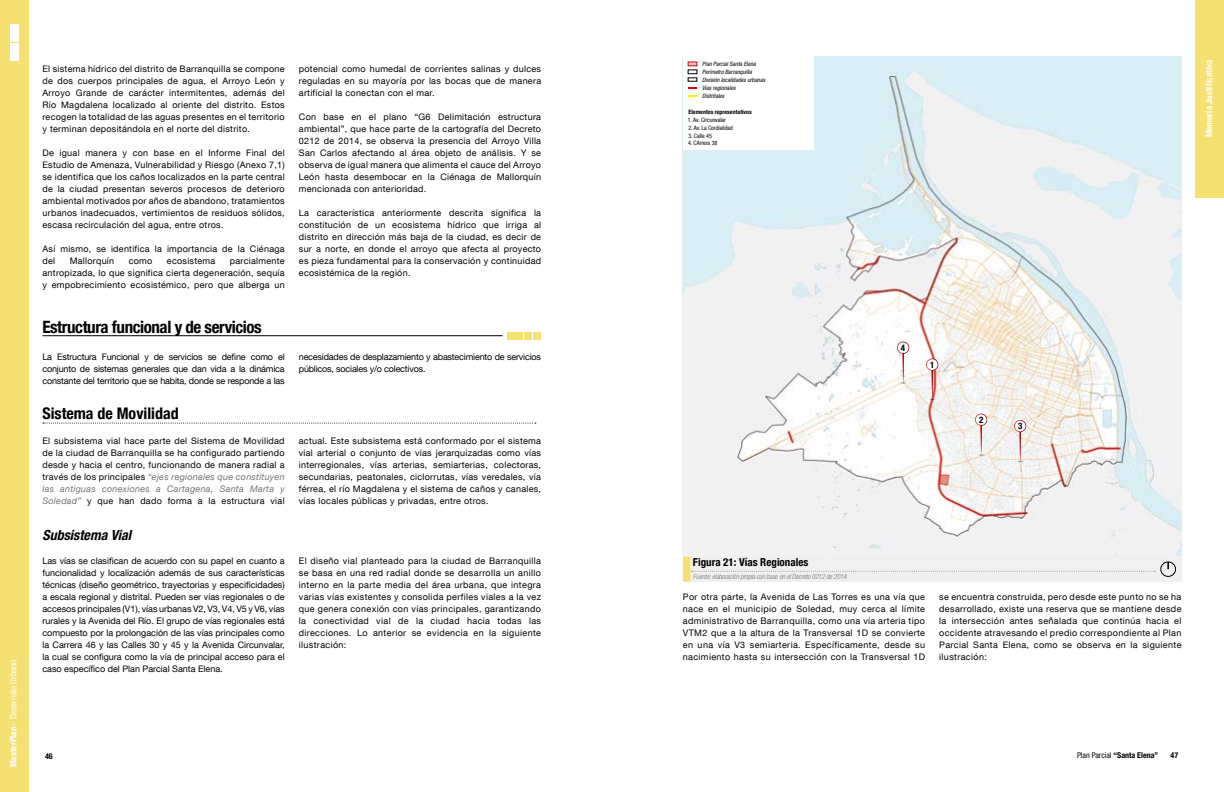
<style>
.page{position:relative;width:1224px;height:792px;background:#fff}
.page>*{position:absolute;margin:0;border:0;box-sizing:border-box;transform-origin:0 0}
.t1{font:700 condensed 17px "Helvetica Neue LT Com";letter-spacing:-.025em;color:#000}
.t2{font:700 condensed 16px "Helvetica Neue LT Com";color:#000}
.t3{font:italic 700 condensed 14px "Helvetica Neue LT Com";color:#000}
.t4{font:700 condensed 11px "Helvetica Neue LT Com";color:#000}
.t5{font:9px/12px "Helvetica Neue LT Com";letter-spacing:.03em;color:#000;text-align:justify}
.t6{font:9px/12px "Helvetica Neue LT Com";letter-spacing:-.02em;color:#000}
.t7{font:condensed 9px "Helvetica Neue LT Com";color:#fff}
.t8{font:700 condensed 9px "Helvetica Neue LT Com";color:#fff}
.t9{font:700 condensed 9px "Helvetica Neue LT Com";color:#000}
.t10{font:condensed 8px "Helvetica Neue LT Com";color:#000}
.t11{font:700 condensed 8px "Helvetica Neue LT Com";color:#000}
.t12{font:italic 300 condensed 7px "Helvetica Neue LT Com";letter-spacing:-.025em;color:#737277}
.t13{font:italic condensed 6px/8px "Helvetica Neue LT Com";color:#000}
.t14{font:condensed 6px "Helvetica Neue LT Com";color:#000}
.t15{font:700 condensed 6px "Helvetica Neue LT Com";color:#000}
.s1{font-weight:700}
.s2{font-style:italic;color:#737277}
.s3{font-weight:700;font-stretch:normal}
</style>
<div class="page">
<div style="left:0;top:0;width:28px;height:792px;background:#f4e172"></div>
<div style="left:10px;top:53px;width:8px;height:8px;background:#fff"></div>
<div style="left:10px;top:43px;width:8px;height:8px;background:#fff"></div>
<div style="left:10px;top:34px;width:8px;height:8px;background:#fff"></div>
<div style="left:10px;top:24px;width:8px;height:8px;background:#fff"></div>
<div style="left:1196px;top:0;width:28px;height:198px;background:#f4e172"></div>
<div style="left:534px;top:332px;width:7px;height:7px;background:#f4e172"></div>
<div style="left:525px;top:332px;width:7px;height:7px;background:#f4e172"></div>
<div style="left:516px;top:332px;width:7px;height:7px;background:#f4e172"></div>
<div style="left:507px;top:332px;width:7px;height:7px;background:#f4e172"></div>
<hr style="left:42px;top:335px;width:461px;height:1px;background:#000">
<svg style="left:43px;top:423px;width:493px;height:1px"></svg>
<img style="left:683px;top:57px;width:498px;height:498px">
<div style="left:691px;top:556px;width:490px;height:26px;background:#f0f0f0"></div>
<svg style="left:683px;top:556px;width:472px;height:26px"></svg>
<div style="left:1160px;top:562px;width:16px;height:15px;border:1px solid #000;border-radius:50%"></div>
<svg style="left:1167px;top:562px;width:2px;height:7px"></svg>
<svg style="left:1014px;top:420px;width:12px;height:42px"></svg>
<div style="left:1015px;top:421px;width:11px;height:10px;background:#fff;border-radius:50%"></div>
<svg style="left:975px;top:414px;width:12px;height:42px"></svg>
<div style="left:976px;top:414px;width:11px;height:11px;background:#fff;border-radius:50%"></div>
<svg style="left:897px;top:342px;width:12px;height:42px"></svg>
<div style="left:898px;top:342px;width:11px;height:11px;background:#fff;border-radius:50%"></div>
<svg style="left:926px;top:359px;width:12px;height:42px"></svg>
<div style="left:927px;top:359px;width:11px;height:11px;background:#fff;border-radius:50%"></div>
<div style="left:683px;top:57px;width:130px;height:93px;background:#fff"></div>
<svg style="left:688px;top:78px;width:9px;height:3px"></svg>
<svg style="left:688px;top:61px;width:9px;height:5px"></svg>
<div style="left:688px;top:69px;width:9px;height:5px;border:1px solid #000"></div>
<svg style="left:688px;top:87px;width:9px;height:2px"></svg>
<p class="t7" style="left:8px;top:767px;width:109px;rotate:-90deg"><span class="s1">MasterPlan</span> - Desarrollo Urbano</p>
<p class="t5" style="left:43px;top:63px;width:244px">El sistema hídrico del distrito de Barranquilla se compone de dos cuerpos principales de agua, el Arroyo León y Arroyo Grande de carácter intermitentes, además del Río Magdalena localizado al oriente del distrito. Estos recogen la totalidad de las aguas presentes en el territorio y terminan depositándola en el norte del distrito.</p>
<p class="t5" style="left:43px;top:147px;width:244px">De igual manera y con base en el Informe Final del Estudio de Amenaza, Vulnerabilidad y Riesgo (Anexo 7,1) se identifica que los caños localizados en la parte central de la ciudad presentan severos procesos de deterioro ambiental motivados por años de abandono, tratamientos urbanos inadecuados, vertimientos de residuos sólidos, escasa recirculación del agua, entre otros.</p>
<p class="t5" style="left:43px;top:243px;width:244px">Así mismo, se identifica la importancia de la Ciénaga del</p>
<p class="t5" style="left:299px;top:63px;width:244px">potencial como humedal de corrientes salinas y dulces reguladas en su mayoría por las bocas que de manera artificial la conectan con el mar.</p>
<p class="t5" style="left:299px;top:111px;width:244px">Con base en el plano “G6 Delimitación estructura ambiental”, que hace parte de la cartografía del Decreto 0212 de 2014, se observa la presencia del Arroyo Villa San Carlos afectando al área objeto de análisis. Y se observa de igual manera que alimenta el cauce del Arroyo León hasta desembocar en la Ciénaga de Mallorquín mencionada con anterioridad.</p>
<p class="t5" style="left:299px;top:207px;width:244px">La característica anteriormente descrita significa la constitución de un ecosistema hídrico que irriga al distrito en dirección más baja de la ciudad, es decir de sur a norte, en donde el arroyo que afecta al proyecto es pieza fundamental para la conservación y continuidad ecosistémica de la región.</p>
<p class="t5" style="left:70px;top:255px;width:46px">Mallorquín</p>
<p class="t5" style="left:129px;top:255px;width:25px">como</p>
<p class="t5" style="left:167px;top:255px;width:50px">ecosistema</p>
<p class="t5" style="left:43px;top:255px;width:244px;text-indent:187px">parcialmente antropizada, lo que significa cierta degeneración, sequía y empobrecimiento ecosistémico, pero que alberga un</p>
<h1 class="t1" style="left:42px;top:317px;width:221px">Estructura funcional y de servicios</h1>
<p class="t5" style="left:42px;top:351px;width:244px">La Estructura Funcional y de servicios se define como el conjunto de sistemas generales que dan vida a la dinámica constante del territorio que se habita, donde se responde a las</p>
<p class="t6" style="left:299px;top:351px;width:244px">necesidades de desplazamiento y abastecimiento de servicios públicos, sociales y/o colectivos.</p>
<h2 class="t2" style="left:42px;top:404px;width:138px">Sistema de Movilidad</h2>
<p class="t5" style="left:42px;top:435px;width:244px">El subsistema vial hace parte del Sistema de Movilidad de la ciudad de Barranquilla se ha configurado partiendo desde y hacia el centro, funcionando de manera radial a través de los principales <span class="s2">“ejes regionales que constituyen las antiguas conexiones a Cartagena, Santa Marta y Soledad”</span> y que han dado forma a la estructura vial</p>
<h3 class="t3" style="left:42px;top:527px;width:90px">Subsistema Vial</h3>
<p class="t5" style="left:42px;top:555px;width:244px">Las vías se clasifican de acuerdo con su papel en cuanto a funcionalidad y localización además de sus características técnicas (diseño geométrico, trayectorias y especificidades) a escala regional y distrital. Pueden ser vías regionales o de accesos principales (V1), vías urbanas V2, V3, V4, V5 y V6, vías rurales y la Avenida del Río. El grupo de vías regionales está compuesto por la prolongación de las vías principales como la Carrera 46 y las Calles 30 y 45 y la Avenida Circunvalar, la cual se configura como la vía de principal acceso para el caso específico del Plan Parcial Santa Elena.</p>
<p class="t5" style="left:299px;top:435px;width:244px">actual. Este subsistema está conformado por el sistema vial arterial o conjunto de vías jerarquizadas como vías interregionales, vías arterias, semiarterias, colectoras, secundarias, peatonales, ciclorrutas, vías veredales, vía férrea, el río Magdalena y el sistema de caños y canales, vías locales públicas y privadas, entre otros.</p>
<p class="t5" style="left:299px;top:555px;width:244px">El diseño vial planteado para la ciudad de Barranquilla se basa en una red radial donde se desarrolla un anillo interno en la parte media del área urbana, que integra varias vías existentes y consolida perfiles viales a la vez que genera conexión con vías principales, garantizando la conectividad vial de la ciudad hacia todas las direcciones. Lo anterior se evidencia en la siguiente ilustración:</p>
<p class="t13" style="left:702px;top:59px;width:65px">Plan Parcial Santa Elena<br>Perímetro Barranquilla<br>División localidades urbanas<br>Vías regionales<br>Distritales</p>
<p class="t15" style="left:689px;top:108px;width:65px">Elementos representativos</p>
<p class="t14" style="left:688px;top:116px;width:40px">1. Av. Circunvalar</p>
<p class="t14" style="left:688px;top:124px;width:46px">2. Av. La Cordialidad</p>
<p class="t14" style="left:688px;top:132px;width:25px">3. Calle 45</p>
<p class="t14" style="left:688px;top:140px;width:31px">4. CArrera 38</p>
<p class="t8" style="left:1204px;top:137px;width:79px;rotate:-90deg">Memoria Justificativa</p>
<p class="t4" style="left:693px;top:556px;width:117px">Figura 21: Vías Regionales</p>
<p class="t12" style="left:693px;top:573px;width:155px">Fuente: elaboración propia con base en el Decreto 0212 de 2014</p>
<p class="t9" style="left:901px;top:343px;width:6px">4</p>
<p class="t9" style="left:930px;top:359px;width:6px">1</p>
<p class="t9" style="left:979px;top:415px;width:6px">2</p>
<p class="t9" style="left:1018px;top:421px;width:6px">3</p>
<p class="t5" style="left:683px;top:591px;width:244px">Por otra parte, la Avenida de Las Torres es una vía que nace en el municipio de Soledad, muy cerca al límite administrativo de Barranquilla, como una vía arteria tipo VTM2 que a la altura de la Transversal 1D se convierte en una vía V3 semiarteria. Específicamente, desde su nacimiento hasta su intersección con la Transversal 1D</p>
<p class="t5" style="left:939px;top:591px;width:244px">se encuentra construida, pero desde este punto no se ha desarrollado, existe una reserva que se mantiene desde la intersección antes señalada que continúa hacia el occidente atravesando el predio correspondiente al Plan Parcial Santa Elena, como se observa en la siguiente ilustración:</p>
<p class="t11" style="left:45px;top:751px;width:9px">46</p>
<p class="t10" style="left:1077px;top:751px;width:83px">Plan Parcial <span class="s3">“</span><span class="s1">Santa Elena”</span></p>
<p class="t11" style="left:1171px;top:750px;width:9px">47</p>
</div>
